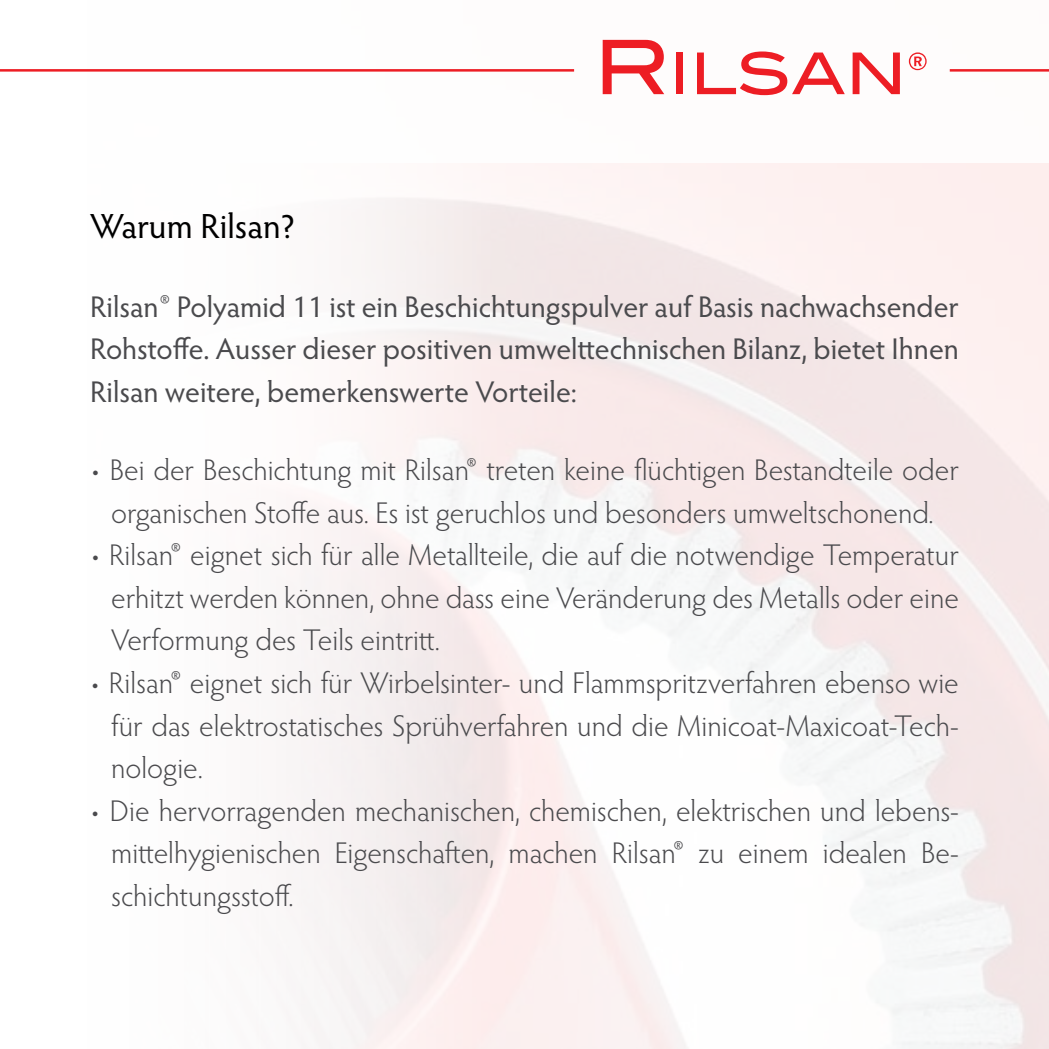
<style>
.page{position:relative;width:1049px;height:1049px;background:#fff}
.page>*{position:absolute;margin:0;border:0;box-sizing:border-box;transform-origin:0 0}
.t1{font:57.5px "Blair Md ITCTT Medium";color:#ed1d24}
.t2{font:35px "Hypatia Sans Pro";letter-spacing:-.005em;color:#000}
.t3{font:300 30px/42.5px "Hypatia Sans Pro";color:#4a4a4d;text-align:justify}
.t4{font:30px/42.5px "Hypatia Sans Pro";color:#4a4a4d;text-align:justify}
.s1{font-size:75px}
.s2{font-weight:300}
</style>
<div class="page">
<hr style="left:0;top:69px;width:574px;height:3px;background:#ed1d24">
<hr style="left:950px;top:69px;width:99px;height:3px;background:#ed1d24">
<p class="t2" style="left:90px;top:203px;width:207px">Warum Rilsan?</p>
<h1 class="t1" style="left:594px;top:27px;width:336px"><span class="s1">R</span>ILSAN®</h1>
<p class="t4" style="left:90px;top:284px;width:870px">Rilsan<span class="s2">®</span> Polyamid 11 ist ein Beschichtungspulver auf Basis nachwachsender Rohstoffe. Ausser dieser positiven umwelttechnischen Bilanz, bietet Ihnen Rilsan weitere, bemerkenswerte Vorteile:</p>
<p class="t3" style="left:90px;top:448px;width:870px;text-align:center">• Bei der Beschichtung mit Rilsan® treten keine flüchtigen Bestandteile oder organischen Stoffe aus. Es ist geruchlos und besonders umweltschonend.</p>
<p class="t3" style="left:111px;top:533px;width:849px;text-indent:-21px">• Rilsan® eignet sich für alle Metallteile, die auf die notwendige Temperatur erhitzt werden können, ohne dass eine Veränderung des Metalls oder eine Verformung des Teils eintritt.</p>
<p class="t3" style="left:111px;top:661px;width:849px;text-indent:-21px">• Rilsan® eignet sich für Wirbelsinter- und Flammspritzverfahren ebenso wie für das elektrostatisches Sprühverfahren und die Minicoat-Maxicoat-Tech&shy;nologie.</p>
<p class="t3" style="left:111px;top:788px;width:849px;text-indent:-21px">• Die hervorragenden mechanischen, chemischen, elektrischen und lebens&shy;mittelhygienischen Eigenschaften, machen Rilsan® zu einem idealen Be&shy;schichtungsstoff.</p>
</div>
